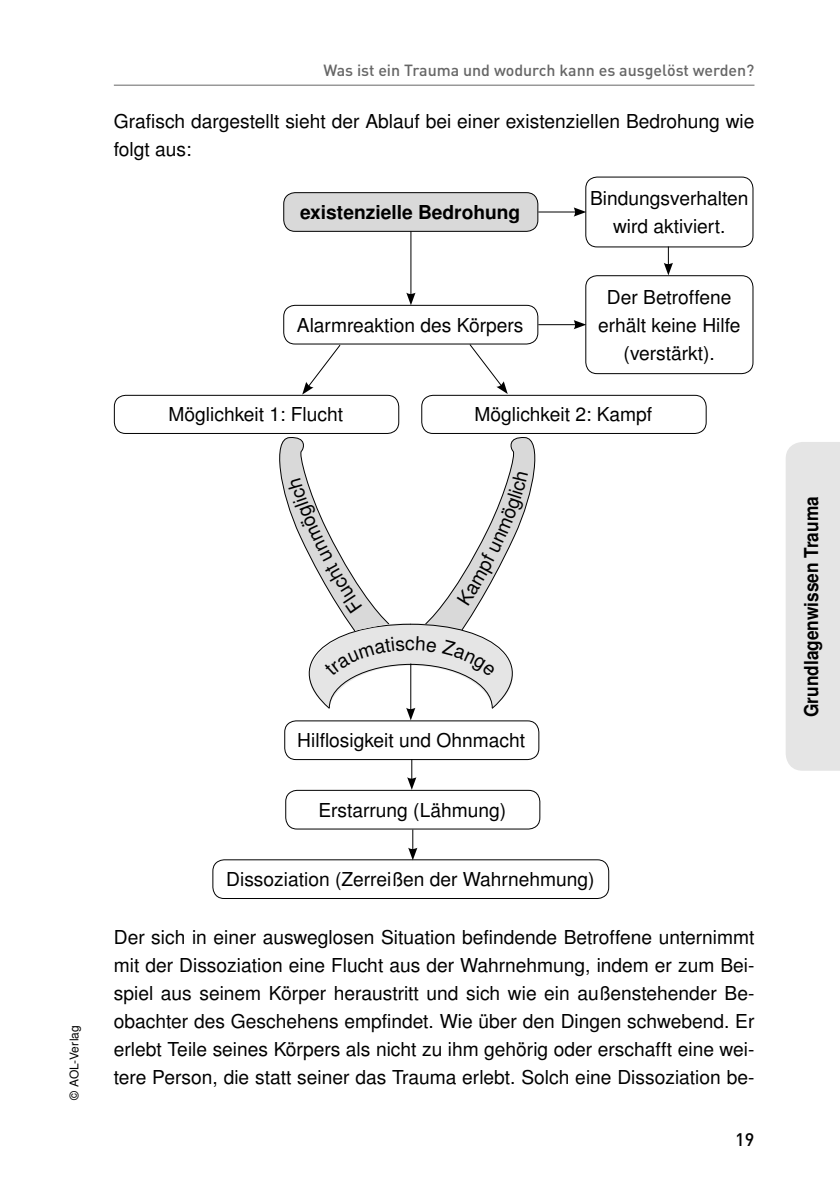
<style>
.page{position:relative;width:840px;height:1190px;background:#fff}
.page>*{position:absolute;margin:0;border:0;box-sizing:border-box;transform-origin:0 0}
.t1{font:19.2px/28px "Nimbus San LOT";color:#000;text-align:center}
.t2{font:700 19.2px "Nimbus San LOT";color:#000;scale:.9 1}
.t3{font:700 19.2px "Nimbus San LOT";color:#000}
.t4{font:500 18px "DIN";color:#000}
.t5{font:500 16px "DIN";color:#666}
.t6{font:12px "Nimbus San LOT";letter-spacing:.02em;color:#000}
</style>
<div class="page">
<hr style="left:114px;top:85px;width:640px;height:1px;background:#666">
<div style="left:786px;top:442px;width:54px;height:329px;background:#e5e5e5"></div>
<div style="left:284px;top:193px;width:254px;height:38px;background:#d9d9d9;border-radius:11px"></div>
<div style="left:283px;top:192px;width:255px;height:40px;border:1px solid #000;border-radius:11px"></div>
<div style="left:283px;top:305px;width:255px;height:40px;border:1px solid #000;border-radius:11px"></div>
<div style="left:114px;top:395px;width:285px;height:39px;border:1px solid #000;border-radius:11px"></div>
<div style="left:284px;top:720px;width:255px;height:40px;border:1px solid #000;border-radius:11px"></div>
<div style="left:285px;top:790px;width:255px;height:40px;border:1px solid #000;border-radius:11px"></div>
<div style="left:212px;top:859px;width:397px;height:40px;border:1px solid #000;border-radius:11px"></div>
<div style="left:421px;top:395px;width:286px;height:39px;border:1px solid #000;border-radius:11px"></div>
<div style="left:585px;top:177px;width:168px;height:70px;border:1px solid #000;border-radius:11px"></div>
<div style="left:585px;top:275px;width:168px;height:99px;border:1px solid #000;border-radius:11px"></div>
<hr style="left:538px;top:212px;width:39px;height:1px;background:#000">
<svg style="left:574px;top:207px;width:12px;height:10px"></svg>
<hr style="left:538px;top:324px;width:39px;height:1px;background:#000">
<svg style="left:574px;top:320px;width:12px;height:9px"></svg>
<svg style="left:469px;top:343px;width:39px;height:51px"></svg>
<svg style="left:302px;top:344px;width:39px;height:51px"></svg>
<hr style="left:410px;top:231px;width:1px;height:65px;background:#000">
<svg style="left:406px;top:293px;width:10px;height:12px"></svg>
<svg style="left:407px;top:759px;width:9px;height:31px"></svg>
<svg style="left:664px;top:247px;width:9px;height:28px"></svg>
<svg style="left:408px;top:830px;width:9px;height:30px"></svg>
<svg style="left:279px;top:437px;width:257px;height:283px"></svg>
<p class="t5" style="left:323px;top:65px;width:433px">Was ist ein Trauma und wodurch kann es ausgelöst werden?</p>
<p class="t1" style="left:114px;top:109px;width:642px;text-align:left">Grafisch dargestellt sieht der Ablauf bei einer existenziellen Bedrohung wie folgt aus:</p>
<p class="t3" style="left:300px;top:205px;width:222px">existenzielle Bedrohung</p>
<p class="t1" style="left:297px;top:313px;width:228px">Alarmreaktion des Körpers</p>
<p class="t1" style="left:590px;top:186px;width:160px">Bindungsverhalten wird aktiviert.</p>
<p class="t1" style="left:598px;top:285px;width:144px">Der Betroffene erhält keine Hilfe (verstärkt).</p>
<p class="t1" style="left:169px;top:402px;width:176px">Möglichkeit 1: Flucht</p>
<p class="t1" style="left:475px;top:402px;width:179px">Möglichkeit 2: Kampf</p>
<p class="t6" style="left:70px;top:1100px;width:76px;rotate:-90deg">© AOL-Verlag</p>
<p class="t1" style="left:405px;top:631px;width:11px">c</p>
<p class="t1" style="left:297px;top:728px;width:229px">Hilflosigkeit und Ohnmacht</p>
<p class="t1" style="left:318px;top:798px;width:189px">Erstarrung (Lähmung)</p>
<p class="t1" style="left:226px;top:867px;width:370px">Dissoziation (Zerreißen der Wahrnehmung)</p>
<p class="t1" style="left:114px;top:925px;width:642px;text-align:justify">Der sich in einer ausweglosen Situation befindende Betroffene unternimmt mit der Dissoziation eine Flucht aus der Wahrnehmung, indem er zum Bei&shy;spiel aus seinem Körper heraustritt und sich wie ein außenstehender Be&shy;obachter des Geschehens empfindet. Wie über den Dingen schwebend. Er erlebt Teile seines Körpers als nicht zu ihm gehörig oder erschafft eine wei&shy;tere Person, die statt seiner das Trauma erlebt. Solch eine Dissoziation be-</p>
<p class="t4" style="left:735px;top:1133px;width:21px">19</p>
<p class="t2" style="left:804px;top:717px;width:247px;rotate:-90deg">Grundlagenwissen Trauma</p>
</div>
